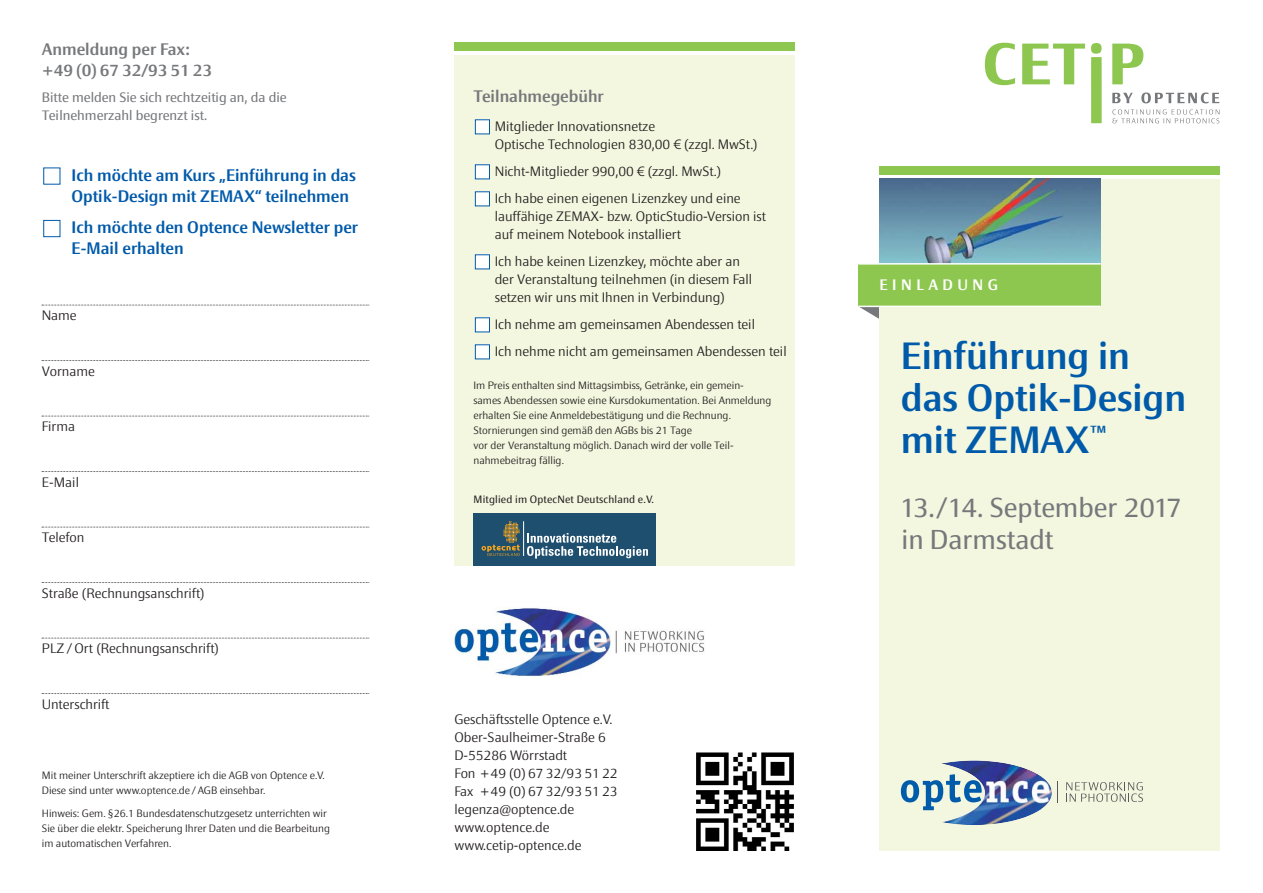
<style>
.page{position:relative;width:1263px;height:893px;background:#fff}
.page>*{position:absolute;margin:0;border:0;box-sizing:border-box;transform-origin:0 0}
.t1{font:500 37.5px/42px "Epoca Classic";color:#005aaa}
.t2{font:27px/31.5px "Epoca Classic";color:#77787b}
.t3{font:500 16.5px/21px "Epoca Classic";color:#005aaa}
.t4{font:500 16.5px/21px "Epoca Classic";color:#77787b}
.t5{font:500 15px "Epoca Classic";letter-spacing:.295em;color:#fff}
.t6{font:300 13.5px/18px "Epoca Classic";color:#231f20}
.t7{font:13.5px/18px "Epoca Classic";color:#77787b}
.t8{font:300 10.5px/15px "Epoca Classic";color:#231f20}
.t9{font:10.5px "Epoca Classic";letter-spacing:.015em;color:#231f20}
.s1{font-family:"Frutiger LT"}
</style>
<div class="page">
<div style="left:879px;top:179px;width:341px;height:672px;background:#f3f7df"></div>
<div style="left:454px;top:43px;width:340px;height:8px;background:#8ec750"></div>
<div style="left:454px;top:55px;width:340px;height:511px;background:#f3f7df"></div>
<svg style="left:985px;top:43px;width:234px;height:80px"></svg>
<div style="left:1091px;top:43px;width:10px;height:11px;background:#8ec750;border-radius:50%"></div>
<div style="left:858px;top:264px;width:243px;height:42px;background:#8ec750"></div>
<div style="left:879px;top:166px;width:341px;height:9px;background:#8ec750"></div>
<img style="left:452px;top:608px;width:253px;height:69px">
<img style="left:697px;top:753px;width:97px;height:97px">
<div style="left:473px;top:513px;width:183px;height:53px;background:#1f4f6e"></div>
<hr style="left:523px;top:521px;width:1px;height:35px;background:#fff">
<svg style="left:482px;top:521px;width:38px;height:35px"></svg>
<svg style="left:527px;top:533px;width:121px;height:26px"></svg>
<div style="left:475px;top:345px;width:14px;height:14px;background:#fff"></div>
<div style="left:475px;top:344px;width:15px;height:15px;border:1px solid #005aaa"></div>
<div style="left:475px;top:318px;width:14px;height:14px;background:#fff"></div>
<div style="left:475px;top:317px;width:15px;height:15px;border:1px solid #005aaa"></div>
<div style="left:475px;top:255px;width:14px;height:14px;background:#fff"></div>
<div style="left:475px;top:254px;width:15px;height:15px;border:1px solid #005aaa"></div>
<div style="left:475px;top:192px;width:14px;height:14px;background:#fff"></div>
<div style="left:475px;top:191px;width:15px;height:15px;border:1px solid #005aaa"></div>
<div style="left:475px;top:165px;width:14px;height:14px;background:#fff"></div>
<div style="left:475px;top:164px;width:15px;height:15px;border:1px solid #005aaa"></div>
<div style="left:475px;top:120px;width:14px;height:14px;background:#fff"></div>
<div style="left:475px;top:119px;width:15px;height:15px;border:1px solid #005aaa"></div>
<svg style="left:42px;top:305px;width:328px;height:1px"></svg>
<svg style="left:42px;top:360px;width:328px;height:1px"></svg>
<svg style="left:42px;top:416px;width:328px;height:1px"></svg>
<svg style="left:42px;top:471px;width:328px;height:1px"></svg>
<svg style="left:42px;top:527px;width:328px;height:1px"></svg>
<svg style="left:42px;top:582px;width:328px;height:1px"></svg>
<svg style="left:42px;top:638px;width:328px;height:1px"></svg>
<svg style="left:42px;top:693px;width:328px;height:1px"></svg>
<div style="left:43px;top:220px;width:17px;height:17px;border:1px solid #005aaa"></div>
<img style="left:879px;top:179px;width:222px;height:84px">
<hr style="left:858px;top:263px;width:243px;height:2px;background:#fff">
<hr style="left:858px;top:306px;width:243px;height:1px;background:#fff">
<svg style="left:1066px;top:782px;width:77px;height:20px"></svg>
<img style="left:941px;top:760px;width:111px;height:65px">
<svg style="left:901px;top:774px;width:81px;height:36px"></svg>
<svg style="left:1057px;top:782px;width:1px;height:21px"></svg>
<p class="t4" style="left:42px;top:41px;width:172px">Anmeldung per Fax: +49 (0) 67 32/93 51 23</p>
<p class="t7" style="left:42px;top:90px;width:246px">Bitte melden Sie sich rechtzeitig an, da die<br>Teilnehmerzahl begrenzt ist.</p>
<p class="t3" style="left:72px;top:166px;width:286px">Ich möchte am Kurs „Einführung in das<br>Optik-Design mit ZEMAX“ teilnehmen</p>
<p class="t3" style="left:72px;top:219px;width:288px">Ich möchte den Optence Newsletter per<br>E-Mail erhalten</p>
<p class="t6" style="left:42px;top:308px;width:36px">Name</p>
<p class="t6" style="left:42px;top:364px;width:55px">Vorname</p>
<p class="t6" style="left:42px;top:419px;width:35px">Firma</p>
<p class="t6" style="left:42px;top:475px;width:39px">E-Mail</p>
<p class="t6" style="left:42px;top:530px;width:44px">Telefon</p>
<p class="t6" style="left:42px;top:586px;width:164px">Straße (Rechnungsanschrift)</p>
<p class="t6" style="left:42px;top:641px;width:179px">PLZ / Ort (Rechnungsanschrift)</p>
<p class="t6" style="left:42px;top:697px;width:69px">Unterschrift</p>
<p class="t8" style="left:42px;top:769px;width:284px">Mit meiner Unterschrift akzeptiere ich die AGB von Optence e.V.<br>Diese sind unter www.optence.de / AGB einsehbar.</p>
<p class="t8" style="left:42px;top:807px;width:290px">Hinweis: Gem. §26.1 Bundesdatenschutzgesetz unterrichten wir<br>Sie über die elektr. Speicherung Ihrer Daten und die Bearbeitung im automatischen Verfahren.</p>
<p class="t4" style="left:473px;top:88px;width:132px">Teilnahmegebühr</p>
<p class="t6" style="left:495px;top:118px;width:264px">Mitglieder Innovationsnetze<br>Optische Technologien 830,00 <span class="s1">€</span> (zzgl. MwSt.)</p>
<p class="t6" style="left:495px;top:159px;width:247px;line-height:27px">Nicht-Mitglieder 990,00 <span class="s1">€</span> (zzgl. MwSt.)<br>Ich habe einen eigenen Lizenzkey und eine</p>
<p class="t6" style="left:495px;top:208px;width:273px">lauffähige ZEMAX- bzw. OpticStudio-Version ist auf meinem Notebook installiert</p>
<p class="t6" style="left:495px;top:253px;width:259px">Ich habe keinen Lizenzkey, möchte aber an der Veranstaltung teilnehmen (in diesem Fall setzen wir uns mit Ihnen in Verbindung)</p>
<p class="t6" style="left:495px;top:312px;width:294px;line-height:27px">Ich nehme am gemeinsamen Abendessen teil<br>Ich nehme nicht am gemeinsamen Abendessen teil</p>
<p class="t8" style="left:473px;top:379px;width:299px">Im Preis enthalten sind Mittagsimbiss, Getränke, ein gemein&shy;sames Abendessen sowie eine Kursdokumentation. Bei Anmeldung erhalten Sie eine Anmeldebestätigung und die Rechnung.<br>Stornierungen sind gemäß den AGBs bis 21 Tage<br>vor der Veranstaltung möglich. Danach wird der volle Teil&shy;nahmebeitrag fällig.</p>
<p class="t9" style="left:473px;top:496px;width:182px">Mitglied im OptecNet Deutschland e.V.</p>
<p class="t6" style="left:454px;top:712px;width:165px">Geschäftsstelle Optence e.V.<br>Ober-Saulheimer-Straße 6<br>D-55286 Wörrstadt<br>Fon +49 (0) 67 32/93 51 22<br>Fax +49 (0) 67 32/93 51 23 legenza@optence.de www.optence.de www.cetip-optence.de</p>
<p class="t5" style="left:879px;top:279px;width:120px">EINLADUNG</p>
<h1 class="t1" style="left:901px;top:339px;width:287px">Einführung in das Optik-Design mit ZEMAX<sup>™</sup></h1>
<h2 class="t2" style="left:900px;top:495px;width:284px">13./14. September 2017 in Darmstadt</h2>
</div>
